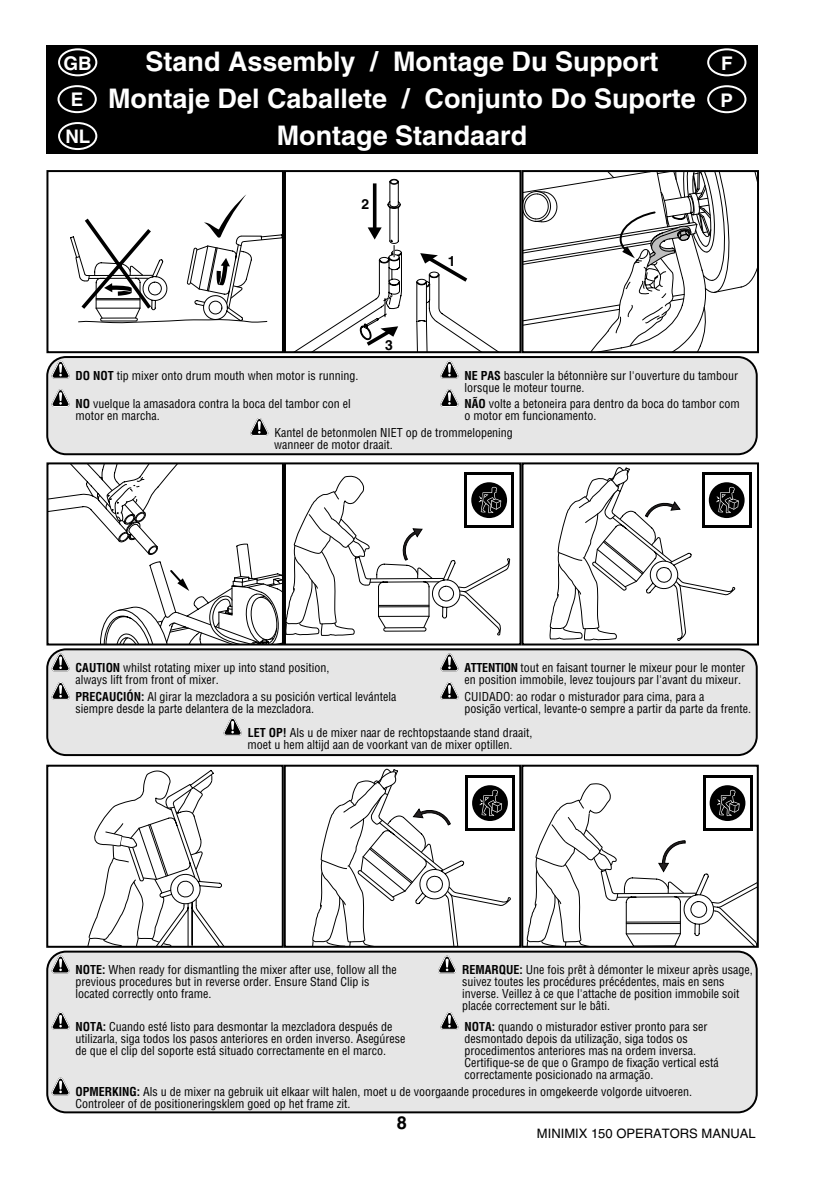
<style>
.page{position:relative;width:840px;height:1190px;background:#fff}
.page>*{position:absolute;margin:0;border:0;box-sizing:border-box;transform-origin:0 0}
.t1{font:700 27px/37px "Helvetica";color:#fff;text-align:center}
.t2{font:700 18.8px/36.6px "Helvetica";color:#fff}
.t3{font:700 18px "Helvetica";color:#000}
.t4{font:700 14px "Helvetica";color:#000}
.t5{font:13px "Helvetica";color:#000}
.t6{font:condensed 12px/12px "Helvetica";color:#000}
.s1{font-weight:700}
</style>
<div class="page">
<div style="left:46px;top:951px;width:712px;height:162px;background:#e6e6e6"></div>
<div style="left:46px;top:356px;width:712px;height:99px;background:#e6e6e6"></div>
<div style="left:46px;top:648px;width:712px;height:108px;background:#e6e6e6"></div>
<svg style="left:51px;top:361px;width:19px;height:18px"></svg>
<svg style="left:440px;top:361px;width:19px;height:18px"></svg>
<svg style="left:51px;top:389px;width:19px;height:18px"></svg>
<svg style="left:440px;top:389px;width:19px;height:18px"></svg>
<svg style="left:250px;top:418px;width:19px;height:18px"></svg>
<svg style="left:51px;top:653px;width:19px;height:19px"></svg>
<svg style="left:440px;top:653px;width:19px;height:19px"></svg>
<svg style="left:51px;top:682px;width:19px;height:18px"></svg>
<svg style="left:440px;top:682px;width:19px;height:18px"></svg>
<svg style="left:223px;top:718px;width:19px;height:18px"></svg>
<svg style="left:51px;top:955px;width:19px;height:19px"></svg>
<svg style="left:438px;top:955px;width:18px;height:19px"></svg>
<svg style="left:51px;top:1012px;width:19px;height:18px"></svg>
<svg style="left:440px;top:1012px;width:19px;height:18px"></svg>
<svg style="left:51px;top:1077px;width:19px;height:19px"></svg>
<svg style="left:296px;top:179px;width:201px;height:171px"></svg>
<div style="left:284px;top:170px;width:238px;height:183px;border:2px solid #000"></div>
<svg style="left:525px;top:173px;width:231px;height:177px"></svg>
<div style="left:522px;top:170px;width:237px;height:183px;border:2px solid #000"></div>
<svg style="left:70px;top:195px;width:211px;height:129px"></svg>
<div style="left:46px;top:170px;width:238px;height:183px;border:2px solid #000"></div>
<div style="left:284px;top:765px;width:237px;height:183px;border:2px solid #000"></div>
<div style="left:521px;top:765px;width:238px;height:183px;border:2px solid #000"></div>
<svg style="left:87px;top:770px;width:137px;height:175px"></svg>
<div style="left:46px;top:765px;width:238px;height:183px;border:2px solid #000"></div>
<div style="left:284px;top:462px;width:238px;height:184px;border:2px solid #000"></div>
<div style="left:522px;top:462px;width:237px;height:184px;border:2px solid #000"></div>
<svg style="left:49px;top:465px;width:52px;height:178px"></svg>
<div style="left:46px;top:462px;width:238px;height:184px;border:2px solid #000"></div>
<div style="left:465px;top:472px;width:49px;height:56px;background:#000"></div>
<div style="left:468px;top:475px;width:43px;height:50px;background:#fff"></div>
<svg style="left:101px;top:464px;width:409px;height:180px"></svg>
<svg style="left:739px;top:472px;width:12px;height:56px"></svg>
<div style="left:705px;top:475px;width:43px;height:50px;background:#fff"></div>
<svg style="left:709px;top:482px;width:36px;height:36px"></svg>
<svg style="left:549px;top:467px;width:190px;height:177px"></svg>
<div style="left:465px;top:775px;width:50px;height:56px;background:#000"></div>
<svg style="left:312px;top:768px;width:200px;height:178px"></svg>
<div style="left:703px;top:775px;width:49px;height:56px;background:#000"></div>
<div style="left:706px;top:778px;width:43px;height:50px;background:#fff"></div>
<svg style="left:526px;top:782px;width:231px;height:164px"></svg>
<div style="left:46px;top:45px;width:712px;height:109px;background:#000"></div>
<div style="left:58px;top:48px;width:39px;height:28px;border:2px solid #fff;border-radius:50%"></div>
<div style="left:58px;top:85px;width:39px;height:28px;border:2px solid #fff;border-radius:50%"></div>
<div style="left:58px;top:122px;width:39px;height:28px;border:2px solid #fff;border-radius:50%"></div>
<div style="left:707px;top:48px;width:39px;height:28px;border:2px solid #fff;border-radius:50%"></div>
<div style="left:707px;top:85px;width:39px;height:28px;border:2px solid #fff;border-radius:50%"></div>
<h1 class="t1" style="left:108px;top:45px;width:589px">Stand Assembly / Montage Du Support<br>Montaje Del Caballete / Conjunto Do Suporte<br>Montage Standaard</h1>
<h2 class="t2" style="left:64px;top:47px;width:30px">GB<br>E<br>NL</h2>
<h2 class="t2" style="left:721px;top:46px;width:14px">F<br>P</h2>
<p class="t4" style="left:361px;top:199px;width:9px">2</p>
<p class="t4" style="left:385px;top:340px;width:9px">3</p>
<p class="t4" style="left:448px;top:255px;width:9px">1</p>
<p class="t6" style="left:76px;top:370px;width:284px"><span class="s1">DO NOT</span> tip mixer onto drum mouth when motor is running.</p>
<p class="t6" style="left:464px;top:370px;width:275px"><span class="s1">NE PAS</span> basculer la bétonnière sur l'ouverture du tambour lorsque le moteur tourne.</p>
<p class="t6" style="left:76px;top:398px;width:277px"><span class="s1">NO</span> vuelque la amasadora contra la boca del tambor con el motor en marcha.</p>
<p class="t6" style="left:464px;top:398px;width:277px"><span class="s1">NÃO</span> volte a betoneira para dentro da boca do tambor com o motor em funcionamento.</p>
<p class="t6" style="left:274px;top:427px;width:240px">Kantel de betonmolen NIET op de trommelopening wanneer de motor draait.</p>
<p class="t6" style="left:76px;top:663px;width:256px"><span class="s1">CAUTION</span> whilst rotating mixer up into stand position, always lift from front of mixer.</p>
<p class="t6" style="left:464px;top:663px;width:282px"><span class="s1">ATTENTION</span> tout en faisant tourner le mixeur pour le monter en position immobile, levez toujours par l'avant du mixeur.</p>
<p class="t6" style="left:76px;top:691px;width:322px"><span class="s1">PRECAUCIÓN:</span> Al girar la mezcladora a su posición vertical levántela siempre desde la parte delantera de la mezcladora.</p>
<p class="t6" style="left:464px;top:691px;width:288px">CUIDADO: ao rodar o misturador para cima, para a<br>posição vertical, levante-o sempre a partir da parte da frente.</p>
<p class="t6" style="left:248px;top:727px;width:286px"><span class="s1">LET OP!</span> Als u de mixer naar de rechtopstaande stand draait, moet u hem altijd aan de voorkant van de mixer optillen.</p>
<p class="t6" style="left:76px;top:965px;width:323px"><span class="s1">NOTE:</span> When ready for dismantling the mixer after use, follow all the previous procedures but in reverse order. Ensure Stand Clip is located correctly onto frame.</p>
<p class="t6" style="left:462px;top:965px;width:292px"><span class="s1">REMARQUE:</span> Une fois prêt à démonter le mixeur après usage, suivez toutes les procédures précédentes, mais en sens inverse. Veillez à ce que l'attache de position immobile soit placée correctement sur le bâti.</p>
<p class="t6" style="left:76px;top:1021px;width:332px"><span class="s1">NOTA:</span> Cuando esté listo para desmontar la mezcladora después de utilizarla, siga todos los pasos anteriores en orden inverso. Asegúrese de que el clip del soporte está situado correctamente en el marco.</p>
<p class="t6" style="left:464px;top:1021px;width:256px"><span class="s1">NOTA:</span> quando o misturador estiver pronto para ser desmontado depois da utilização, siga todos os procedimentos anteriores mas na ordem inversa.<br>Certifique-se de que o Grampo de fixação vertical está correctamente posicionado na armação.</p>
<p class="t6" style="left:76px;top:1087px;width:618px"><span class="s1">OPMERKING:</span> Als u de mixer na gebruik uit elkaar wilt halen, moet u de voorgaande procedures in omgekeerde volgorde uitvoeren.<br>Controleer of de positioneringsklem goed op het frame zit.</p>
<h3 class="t3" style="left:397px;top:1116px;width:12px">8</h3>
<p class="t5" style="left:537px;top:1129px;width:220px">MINIMIX 150 OPERATORS MANUAL</p>
</div>
